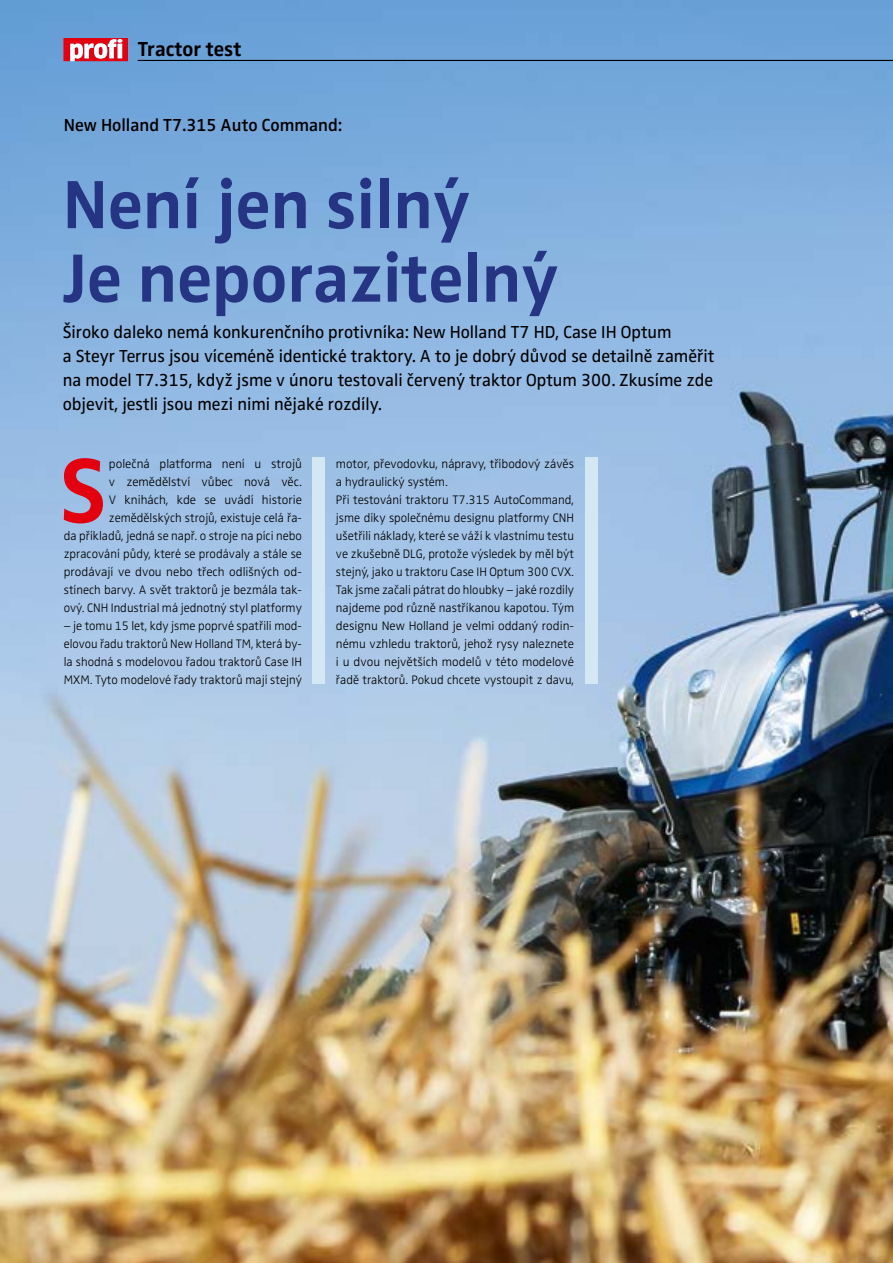
<style>
.page{position:relative;width:893px;height:1263px;background:#fff}
.page>*{position:absolute;margin:0;border:0;box-sizing:border-box;transform-origin:0 0}
.t1{font:700 93.75px "Zwo Pro";color:#e3000f}
.t2{font:700 70.5px/73.5px "Zwo Pro";color:#253483}
.t3{font:700 21px "Zwo Pro";color:#000}
.t4{font:18px/24px "Zwo Pro";color:#000}
.t5{font:600 18px "Zwo Pro";color:#000}
.t6{font:300 12.75px/18px "Zwo Pro";color:#000;text-align:right}
</style>
<div class="page">
<img style="left:0;top:0;width:893px;height:1263px">
<div style="left:312px;top:458px;width:13px;height:226px;background:#d4e7f4"></div>
<div style="left:585px;top:458px;width:12px;height:226px;background:#d4e7f4"></div>
<svg style="left:64px;top:38px;width:64px;height:23px"></svg>
<hr style="left:118px;top:44px;width:4px;height:14px;background:#fff">
<hr style="left:138px;top:60px;width:755px;height:1px;background:#000">
<h3 class="t3" style="left:138px;top:33px;width:105px">Tractor test</h3>
<h3 class="t5" style="left:64px;top:112px;width:280px">New Holland T7.315 Auto Command:</h3>
<h2 class="t2" style="left:63px;top:163px;width:497px">Není jen silný<br>Je neporazitelný</h2>
<p class="t4" style="left:63px;top:318px;width:653px">Široko daleko nemá konkurenčního protivníka: New Holland T7 HD, Case IH Optum<br>a Steyr Terrus jsou víceméně identické traktory. A to je dobrý důvod se detailně zaměřit na model T7.315, když jsme v únoru testovali červený traktor Optum 300. Zkusíme zde objevit, jestli jsou mezi nimi nějaké rozdíly.</p>
<h1 class="t1" style="left:60px;top:419px;width:49px">S</h1>
<p class="t6" style="left:64px;top:454px;width:240px">polečná platforma není u strojů<br>v zemědělství vůbec nová věc.<br>V knihách, kde se uvádí historie zemědělských strojů, existuje celá řa-<br>da příkladů, jedná se např. o stroje na píci nebo zpracování půdy, které se prodávaly a stále se prodávají ve dvou nebo třech odlišných od&shy;stínech barvy. A svět traktorů je bezmála tak&shy;ový. CNH Industrial má jednotný styl platformy</p>
<p class="t6" style="left:64px;top:616px;width:240px;text-align:justify">– je tomu 15 let, kdy jsme poprvé spatřili mod&shy;elovou řadu traktorů New Holland TM, která by&shy;la shodná s modelovou řadou traktorů Case IH MXM. Tyto modelové řady traktorů mají stejný</p>
<p class="t6" style="left:336px;top:454px;width:240px;text-align:left">motor, převodovku, nápravy, tříbodový závěs a hydraulický systém.<br>Při testování traktoru T7.315 AutoCommand, jsme díky společnému designu platformy CNH ušetřili náklady, které se váží k vlastnímu testu ve zkušebně DLG, protože výsledek by měl být stejný, jako u traktoru Case IH Optum 300 CVX.<br>Tak jsme začali pátrat do hloubky – jaké rozdíly najdeme pod různě nastříkanou kapotou. Tým designu New Holland je velmi oddaný rodin&shy;nému vzhledu traktorů, jehož rysy naleznete i u dvou největších modelů v této modelové řadě traktorů. Pokud chcete vystoupit z davu,</p>
</div>
